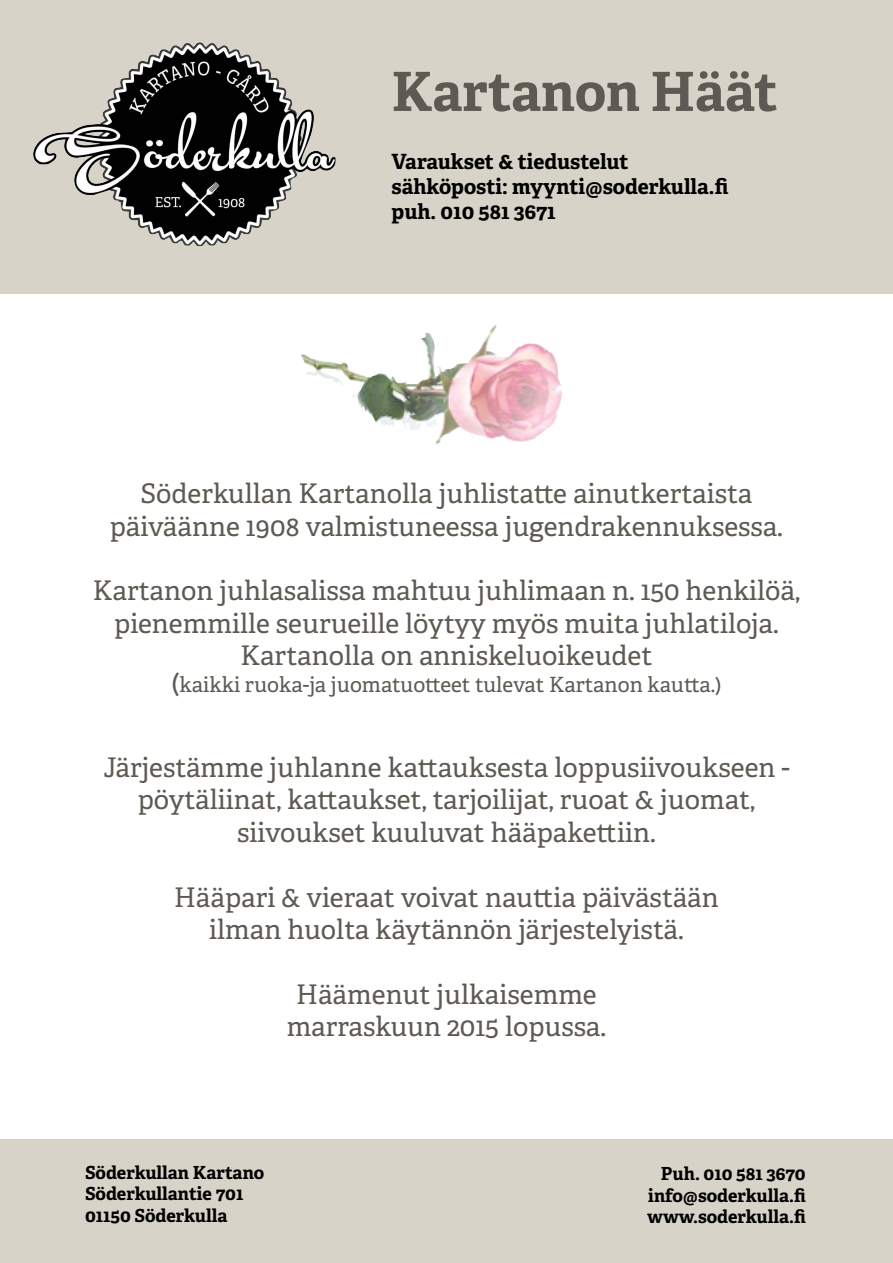
<style>
.page{position:relative;width:893px;height:1263px;background:#fff}
.page>*{position:absolute;margin:0;border:0;box-sizing:border-box;transform-origin:0 0}
.t1{font:700 54px "Adelle";color:#5e5a53}
.t2{font:27px/32.4px "Adelle";color:#5e5a53;text-align:center}
.t3{font:700 21px/25.2px "Adelle";color:#000}
.t4{font:21px "Adelle";color:#5e5a53}
.t5{font:700 18px/21.6px "Adelle";color:#000}
.s1{font-size:27px}
</style>
<div class="page">
<div style="left:0;top:0;width:893px;height:294px;background:#d7d3c8"></div>
<div style="left:0;top:1140px;width:893px;height:123px;background:#d7d3c8"></div>
<img style="left:33px;top:43px;width:303px;height:203px">
<img style="left:300px;top:325px;width:262px;height:120px">
<h1 class="t1" style="left:392px;top:53px;width:388px">Kartanon Häät</h1>
<p class="t3" style="left:392px;top:148px;width:338px">Varaukset &amp; tiedustelut sähköposti: myynti@soderkulla.fi puh. 010 581 3671</p>
<p class="t2" style="left:110px;top:476px;width:674px">Söderkullan Kartanolla juhlistatte ainutkertaista päiväänne 1908 valmistuneessa jugendrakennuksessa.</p>
<p class="t2" style="left:93px;top:574px;width:709px">Kartanon juhlasalissa mahtuu juhlimaan n. 150 henkilöä, pienemmille seurueille löytyy myös muita juhlatiloja.<br>Kartanolla on anniskeluoikeudet</p>
<p class="t4" style="left:171px;top:669px;width:552px"><span class="s1">(</span>kaikki ruoka-ja juomatuotteet tulevat Kartanon kautta.)</p>
<p class="t2" style="left:103px;top:750px;width:688px">Järjestämme juhlanne kattauksesta loppusiivoukseen - pöytäliinat, kattaukset, tarjoilijat, ruoat &amp; juomat, siivoukset kuuluvat hääpakettiin.</p>
<p class="t2" style="left:174px;top:880px;width:546px">Hääpari &amp; vieraat voivat nauttia päivästään ilman huolta käytännön järjestelyistä.</p>
<p class="t2" style="left:287px;top:977px;width:321px">Häämenut julkaisemme marraskuun 2015 lopussa.</p>
<p class="t5" style="left:85px;top:1161px;width:181px">Söderkullan Kartano<br>Söderkullantie 701<br>01150 Söderkulla</p>
<p class="t5" style="left:647px;top:1162px;width:160px;text-align:justify;text-indent:14px">Puh. 010 581 3670 info@soderkulla.fi www.soderkulla.fi</p>
</div>
